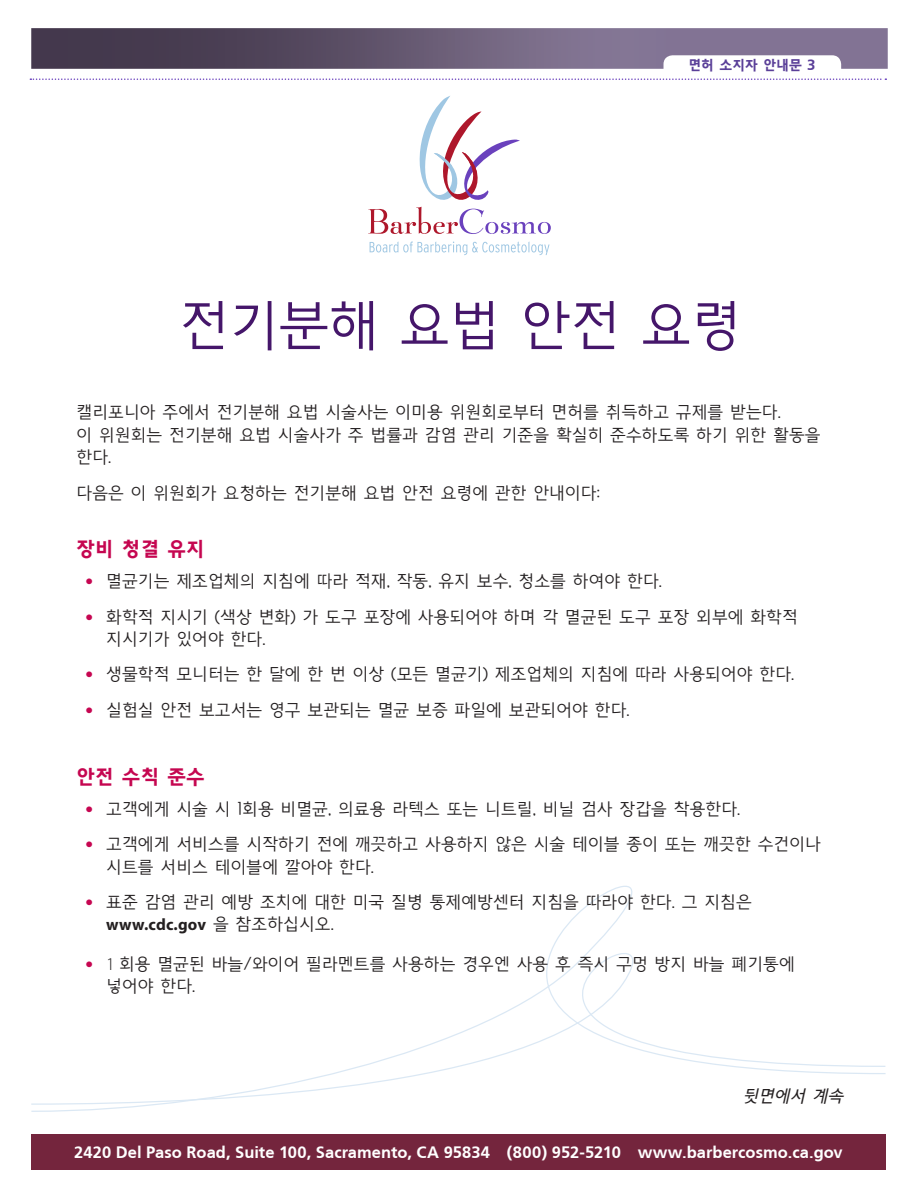
<style>
.page{position:relative;width:918px;height:1188px;background:#fff}
.page>*{position:absolute;margin:0;border:0;box-sizing:border-box;transform-origin:0 0}
.t1{font:52.5px "THE Jung 130";color:#45166a}
.t2{font:19.5px "THE Jung 170";letter-spacing:.01em;color:#c50650}
.t3{font:16.5px/22.5px "THE Jung 130";letter-spacing:.01em;color:#231f20}
.t4{font:700 16.5px "Frutiger CE";color:#fff}
.t5{font:italic 16.5px "THE Jung 140";color:#231f20}
.t6{font:13.5px "THE Jung 170";color:#5a3f98}
.s1{font-family:"Frutiger CE";font-weight:700;font-size:15px}
.s2{font-family:"Frutiger LT";font-weight:700;color:#c60651}
.s3{font-family:"Myriad Pro";font-weight:700}
.s4{font-family:"Myriad Pro";font-weight:300;font-size:18px}
</style>
<div class="page">
<svg style="left:370px;top:241px;width:180px;height:14px"></svg>
<svg style="left:368px;top:96px;width:183px;height:138px"></svg>
<div style="left:31px;top:1134px;width:855px;height:36px;background:#74253d"></div>
<svg style="left:31px;top:28px;width:857px;height:41px;background:#72667e"></svg>
<svg style="left:30px;top:78px;width:856px;height:2px"></svg>
<svg style="left:31px;top:885px;width:855px;height:227px"></svg>
<p class="t6" style="left:688px;top:57px;width:129px">면허 소지자 안내문 <span class="s1">3</span></p>
<p class="t1" style="left:179px;top:294px;width:563px">전기분해 요법 안전 요령</p>
<p class="t3" style="left:77px;top:401px;width:745px">캘리포니아 주에서 전기분해 요법 시술사는 이미용 위원회로부터 면허를 취득하고 규제를 받는다.<br>이 위원회는 전기분해 요법 시술사가 주 법률과 감염 관리 기준을 확실히 준수하도록 하기 위한 활동을 한다.</p>
<p class="t3" style="left:77px;top:481px;width:525px">다음은 이 위원회가 요청하는 전기분해 요법 안전 요령에 관한 안내이다:</p>
<p class="t2" style="left:77px;top:538px;width:130px">장비 청결 유지</p>
<p class="t3" style="left:85px;top:570px;width:578px"><span class="s2">•</span> 멸균기는 제조업체의 지침에 따라 적재, 작동, 유지 보수, 청소를 하여야 한다.</p>
<p class="t3" style="left:106px;top:605px;width:693px;text-indent:-21px"><span class="s2">•</span> 화학적 지시기 (색상 변화) 가 도구 포장에 사용되어야 하며 각 멸균된 도구 포장 외부에 화학적 지시기가 있어야 한다.</p>
<p class="t3" style="left:85px;top:663px;width:711px"><span class="s2">•</span> 생물학적 모니터는 한 달에 한 번 이상 (모든 멸균기) 제조업체의 지침에 따라 사용되어야 한다.</p>
<p class="t3" style="left:85px;top:698px;width:546px"><span class="s2">•</span> 실험실 안전 보고서는 영구 보관되는 멸균 보증 파일에 보관되어야 한다.</p>
<p class="t2" style="left:77px;top:765px;width:130px">안전 수칙 준수</p>
<p class="t3" style="left:85px;top:798px;width:657px"><span class="s2">•</span> 고객에게 시술 시 1회용 비멸균, 의료용 라텍스 또는 니트릴, 비닐 검사 장갑을 착용한다.</p>
<p class="t3" style="left:106px;top:833px;width:716px;text-indent:-21px"><span class="s2">•</span> 고객에게 서비스를 시작하기 전에 깨끗하고 사용하지 않은 시술 테이블 종이 또는 깨끗한 수건이나 시트를 서비스 테이블에 깔아야 한다.</p>
<p class="t3" style="left:106px;top:891px;width:647px;text-indent:-21px"><span class="s2">•</span> 표준 감염 관리 예방 조치에 대한 미국 질병 통제예방센터 지침을 따라야 한다. 그 지침은 <span class="s3">www.cdc.gov</span> 을 참조하십시오.</p>
<p class="t3" style="left:106px;top:953px;width:690px;text-indent:-21px"><span class="s2">•</span> <span class="s4">1</span> 회용 멸균된 바늘/와이어 필라멘트를 사용하는 경우엔 사용 후 즉시 구멍 방지 바늘 폐기통에 넣어야 한다.</p>
<p class="t5" style="left:742px;top:1086px;width:107px">뒷면에서 계속</p>
<p class="t4" style="left:74px;top:1143px;width:770px">2420 Del Paso Road, Suite 100, Sacramento, CA 95834 (800) 952-5210 www.barbercosmo.ca.gov</p>
</div>
